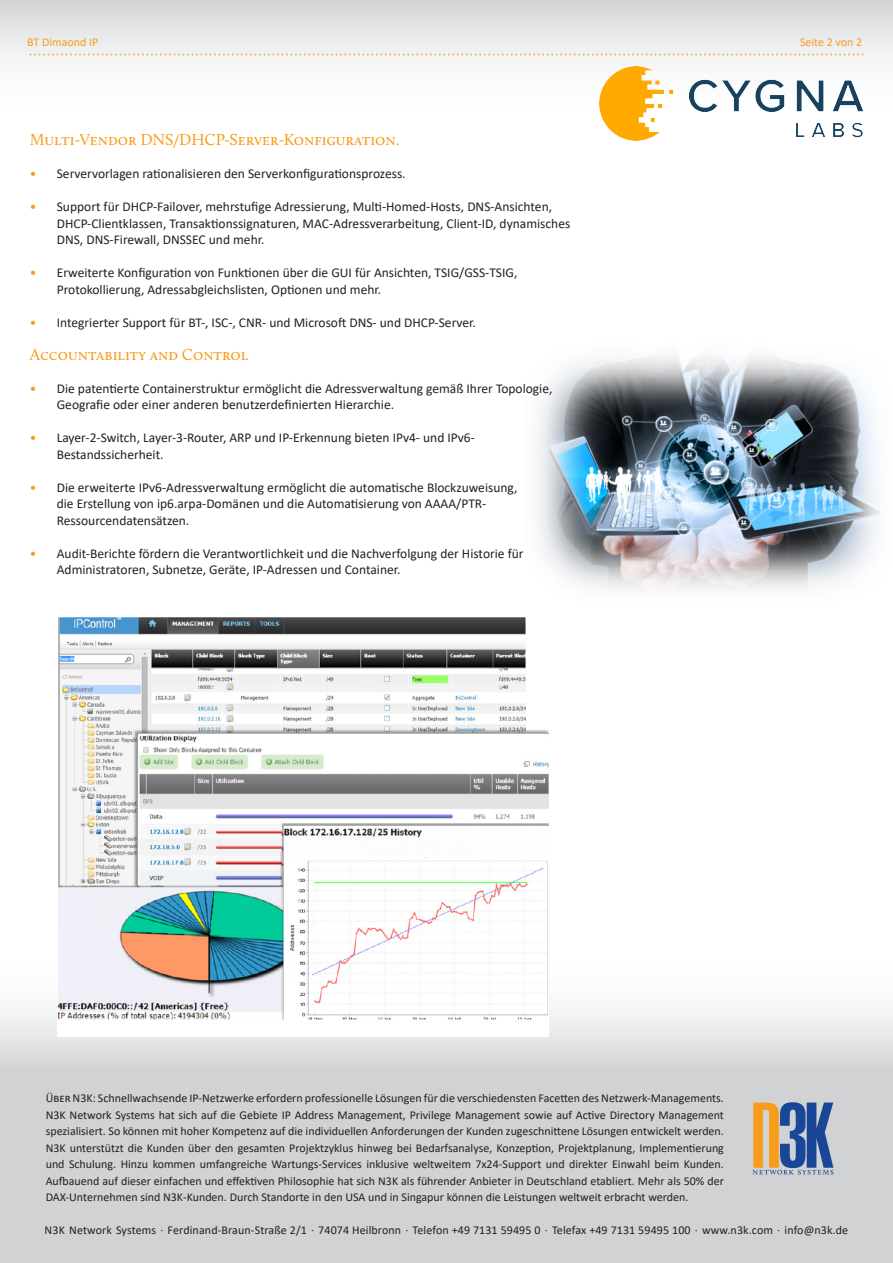
<style>
.page{position:relative;width:893px;height:1263px;background:#fff}
.page>*{position:absolute;margin:0;border:0;box-sizing:border-box;transform-origin:0 0}
.Überschrift_1{font:16.5px "Calluna";color:#f89c1c}
.t1{font:13.5px/16.5px "Calibri";color:#231f20}
.t2{font:12px/16.5px "Calibri";letter-spacing:.01em;color:#231f20;text-align:justify}
.Kopfzeile{font:12px "Calibri";color:#f89c1c}
.s1{color:#f89c1c}
</style>
<div class="page">
<div style="left:0;top:942px;width:893px;height:127px;background:linear-gradient(to bottom,#fff,#dcdddf)"></div>
<div style="left:0;top:0;width:893px;height:127px;background:linear-gradient(to bottom,#dadbde,#fff)"></div>
<svg style="left:30px;top:54px;width:833px;height:1px"></svg>
<div style="left:0;top:1069px;width:893px;height:194px;background:#d1d2d4"></div>
<svg style="left:753px;top:1102px;width:80px;height:72px"></svg>
<img style="left:600px;top:66px;width:263px;height:75px">
<img style="left:536px;top:355px;width:345px;height:235px">
<img style="left:58px;top:617px;width:491px;height:419px">
<p class="Kopfzeile" style="left:27px;top:34px;width:73px">BT Dimaond IP</p>
<p class="Kopfzeile" style="left:800px;top:34px;width:64px">Seite 2 von 2</p>
<p class="Überschrift_1" style="left:30px;top:130px;width:371px">Multi-Vendor DNS/DHCP-Server-Konfiguration.</p>
<p class="t1" style="left:30px;top:165px;width:377px"><span class="s1">•</span> Servervorlagen rationalisieren den Serverkonfigurationsprozess.</p>
<p class="t1" style="left:57px;top:198px;width:515px;text-indent:-27px"><span class="s1">•</span> Support für DHCP-Failover, mehrstufige Adressierung, Multi-Homed-Hosts, DNS-Ansichten,<br>DHCP-Clientklassen, Transaktionssignaturen, MAC-Adressverarbeitung, Client-ID, dynamisches<br>DNS, DNS-Firewall, DNSSEC und mehr.</p>
<p class="t1" style="left:57px;top:264px;width:462px;text-indent:-27px"><span class="s1">•</span> Erweiterte Konfiguration von Funktionen über die GUI für Ansichten, TSIG/GSS-TSIG,<br>Protokollierung, Adressabgleichslisten, Optionen und mehr.</p>
<p class="t1" style="left:30px;top:314px;width:448px"><span class="s1">•</span> Integrierter Support für BT-, ISC-, CNR- und Microsoft DNS- und DHCP-Server.</p>
<p class="Überschrift_1" style="left:30px;top:344px;width:220px">Accountability and Control</p>
<p class="t1" style="left:57px;top:380px;width:497px;text-indent:-27px"><span class="s1">•</span> Die patentierte Containerstruktur ermöglicht die Adressverwaltung gemäß Ihrer Topologie,<br>Geografie oder einer anderen benutzerdefinierten Hierarchie.</p>
<p class="t1" style="left:57px;top:429px;width:420px;text-indent:-27px"><span class="s1">•</span> Layer-2-Switch, Layer-3-Router, ARP und IP-Erkennung bieten IPv4- und IPv6-<br>Bestandssicherheit.</p>
<p class="t1" style="left:57px;top:479px;width:462px;text-indent:-27px"><span class="s1">•</span> Die erweiterte IPv6-Adressverwaltung ermöglicht die automatische Blockzuweisung, die Erstellung von ip6.arpa-Domänen und die Automatisierung von AAAA/PTR-<br>Ressourcendatensätzen.</p>
<p class="t1" style="left:57px;top:545px;width:468px;text-indent:-27px"><span class="s1">•</span> Audit-Berichte fördern die Verantwortlichkeit und die Nachverfolgung der Historie für<br>Administratoren, Subnetze, Geräte, IP-Adressen und Container.</p>
<p class="t2" style="left:46px;top:1090px;width:680px">Über N3K: Schnellwachsende IP-Netzwerke erfordern professionelle Lösungen für die verschiedensten Facetten des Netzwerk-Managements.<br>N3K Network Systems hat sich auf die Gebiete IP Address Management, Privilege Management sowie auf Active Directory Management spezialisiert. So können mit hoher Kompetenz auf die individuellen Anforderungen der Kunden zugeschnittene Lösungen entwickelt werden.<br>N3K unterstützt die Kunden über den gesamten Projektzyklus hinweg bei Bedarfsanalyse, Konzeption, Projektplanung, Implementierung und Schulung. Hinzu kommen umfangreiche Wartungs-Services inklusive weltweitem 7x24-Support und direkter Einwahl beim Kunden.<br>Aufbauend auf dieser einfachen und effektiven Philosophie hat sich N3K als führender Anbieter in Deutschland etabliert. Mehr als 50% der DAX-Unternehmen sind N3K-Kunden. Durch Standorte in den USA und in Singapur können die Leistungen weltweit erbracht werden.</p>
<p class="t2" style="left:45px;top:1222px;width:805px">N3K Network Systems · Ferdinand-Braun-Straße 2/1 · 74074 Heilbronn · Telefon +49 7131 59495 0 · Telefax +49 7131 59495 100 · www.n3k.com · info@n3k.de</p>
</div>
